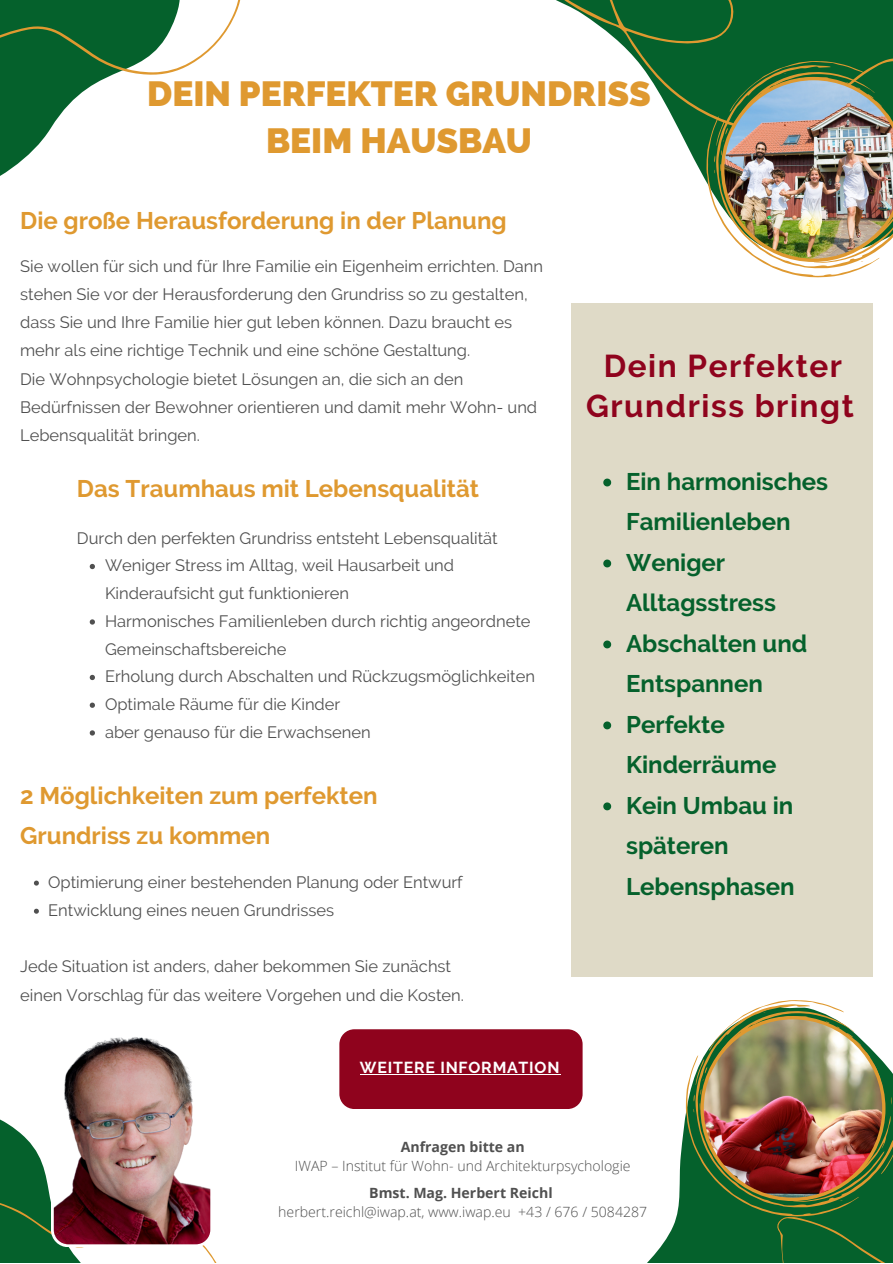
<style>
.page{position:relative;width:893px;height:1264px;background:#fff}
.page>*{position:absolute;margin:0;border:0;box-sizing:border-box;transform-origin:0 0}
.t1{font:800 35.1px "Raleway";color:#df9930}
.t2{font:700 31.5px/40.5px "Raleway";letter-spacing:.05em;color:#8f031d;text-align:center}
.t3{font:700 24px/40.5px "Raleway";color:#05612c}
.t4{font:700 24px/40.7px "Raleway";color:#df9930}
.t5{font:16.5px/28.2px "Raleway";color:#505050}
.t6{font:700 15.9px "Raleway";letter-spacing:.05em;color:#fff}
.t7{font:300 14.1px "Open Sans";color:#505050}
.t8{font:700 14.1px "Open Sans";color:#505050}
</style>
<div class="page">
<svg style="left:0;top:149px;width:34px;height:27px"></svg>
<svg style="left:0;top:0;width:241px;height:149px"></svg>
<svg style="left:556px;top:0;width:336px;height:181px;fill:#05612c"></svg>
<img style="left:706px;top:61px;width:187px;height:217px">
<div style="left:571px;top:303px;width:302px;height:673px;background:#dfdac7"></div>
<svg style="left:411px;top:976px;width:462px;height:286px"></svg>
<img style="left:685px;top:1000px;width:207px;height:262px">
<div style="left:339px;top:1029px;width:243px;height:79px;background:#8f031d;border-radius:15px"></div>
<hr style="left:360px;top:1074px;width:200px;height:1px;background:#fff">
<img style="left:0;top:1037px;width:216px;height:225px">
<svg style="left:90px;top:564px;width:5px;height:5px"></svg>
<svg style="left:90px;top:619px;width:5px;height:5px"></svg>
<svg style="left:90px;top:675px;width:5px;height:5px"></svg>
<svg style="left:90px;top:702px;width:5px;height:5px"></svg>
<svg style="left:90px;top:730px;width:5px;height:5px"></svg>
<svg style="left:34px;top:880px;width:5px;height:5px"></svg>
<svg style="left:34px;top:908px;width:5px;height:5px"></svg>
<svg style="left:603px;top:478px;width:8px;height:8px"></svg>
<svg style="left:603px;top:559px;width:8px;height:8px"></svg>
<svg style="left:603px;top:640px;width:8px;height:8px"></svg>
<svg style="left:603px;top:721px;width:8px;height:8px"></svg>
<svg style="left:603px;top:802px;width:8px;height:8px"></svg>
<p class="t1" style="left:147px;top:73px;width:505px">DEIN PERFEKTER GRUNDRISS</p>
<p class="t1" style="left:266px;top:119px;width:267px">BEIM HAUSBAU</p>
<p class="t4" style="left:20px;top:200px;width:488px">Die große Herausforderung in der Planung</p>
<p class="t5" style="left:20px;top:252px;width:524px">Sie wollen für sich und für Ihre Familie ein Eigenheim errichten. Dann stehen Sie vor der Herausforderung den Grundriss so zu gestalten, dass Sie und Ihre Familie hier gut leben können. Dazu braucht es mehr als eine richtige Technik und eine schöne Gestaltung.</p>
<p class="t5" style="left:20px;top:365px;width:518px">Die Wohnpsychologie bietet Lösungen an, die sich an den<br>Bedürfnissen der Bewohner orientieren und damit mehr Wohn- und<br>Lebensqualität bringen.</p>
<p class="t4" style="left:77px;top:468px;width:403px">Das Traumhaus mit Lebensqualität</p>
<p class="t5" style="left:77px;top:523px;width:422px">Durch den perfekten Grundriss entsteht Lebensqualität</p>
<p class="t5" style="left:105px;top:551px;width:350px;line-height:27.8px">Weniger Stress im Alltag, weil Hausarbeit und<br>Kinderaufsicht gut funktionieren</p>
<p class="t5" style="left:105px;top:607px;width:427px;line-height:27.8px">Harmonisches Familienleben durch richtig angeordnete<br>Gemeinschaftsbereiche</p>
<p class="t5" style="left:105px;top:662px;width:431px">Erholung durch Abschalten und Rückzugsmöglichkeiten</p>
<p class="t5" style="left:105px;top:690px;width:237px">Optimale Räume für die Kinder</p>
<p class="t5" style="left:105px;top:718px;width:267px">aber genauso für die Erwachsenen</p>
<p class="t4" style="left:20px;top:775px;width:359px">2 Möglichkeiten zum perfekten<br>Grundriss zu kommen</p>
<p class="t5" style="left:48px;top:868px;width:416px">Optimierung einer bestehenden Planung oder Entwurf</p>
<p class="t5" style="left:48px;top:896px;width:287px">Entwicklung eines neuen Grundrisses</p>
<p class="t5" style="left:20px;top:952px;width:445px">Jede Situation ist anders, daher bekommen Sie zunächst einen Vorschlag für das weitere Vorgehen und die Kosten.</p>
<p class="t6" style="left:360px;top:1058px;width:201px">WEITERE INFORMATION</p>
<p class="t2" style="left:586px;top:345px;width:269px">Dein Perfekter<br>Grundriss bringt</p>
<p class="t3" style="left:626px;top:461px;width:203px">Ein harmonisches<br>Familienleben</p>
<p class="t3" style="left:626px;top:542px;width:151px">Weniger<br>Alltagsstress</p>
<p class="t3" style="left:626px;top:623px;width:183px">Abschalten und<br>Entspannen</p>
<p class="t3" style="left:626px;top:704px;width:152px">Perfekte<br>Kinderräume</p>
<p class="t3" style="left:626px;top:785px;width:170px">Kein Umbau in späteren<br>Lebensphasen</p>
<p class="t8" style="left:401px;top:1136px;width:125px">Anfragen bitte an</p>
<p class="t7" style="left:295px;top:1156px;width:337px">IWAP – Institut für Wohn- und Architekturpsychologie</p>
<p class="t8" style="left:369px;top:1182px;width:185px">Bmst. Mag. Herbert Reichl</p>
<p class="t7" style="left:278px;top:1202px;width:370px">herbert.reichl@iwap.at, www.iwap.eu +43 / 676 / 5084287</p>
</div>
